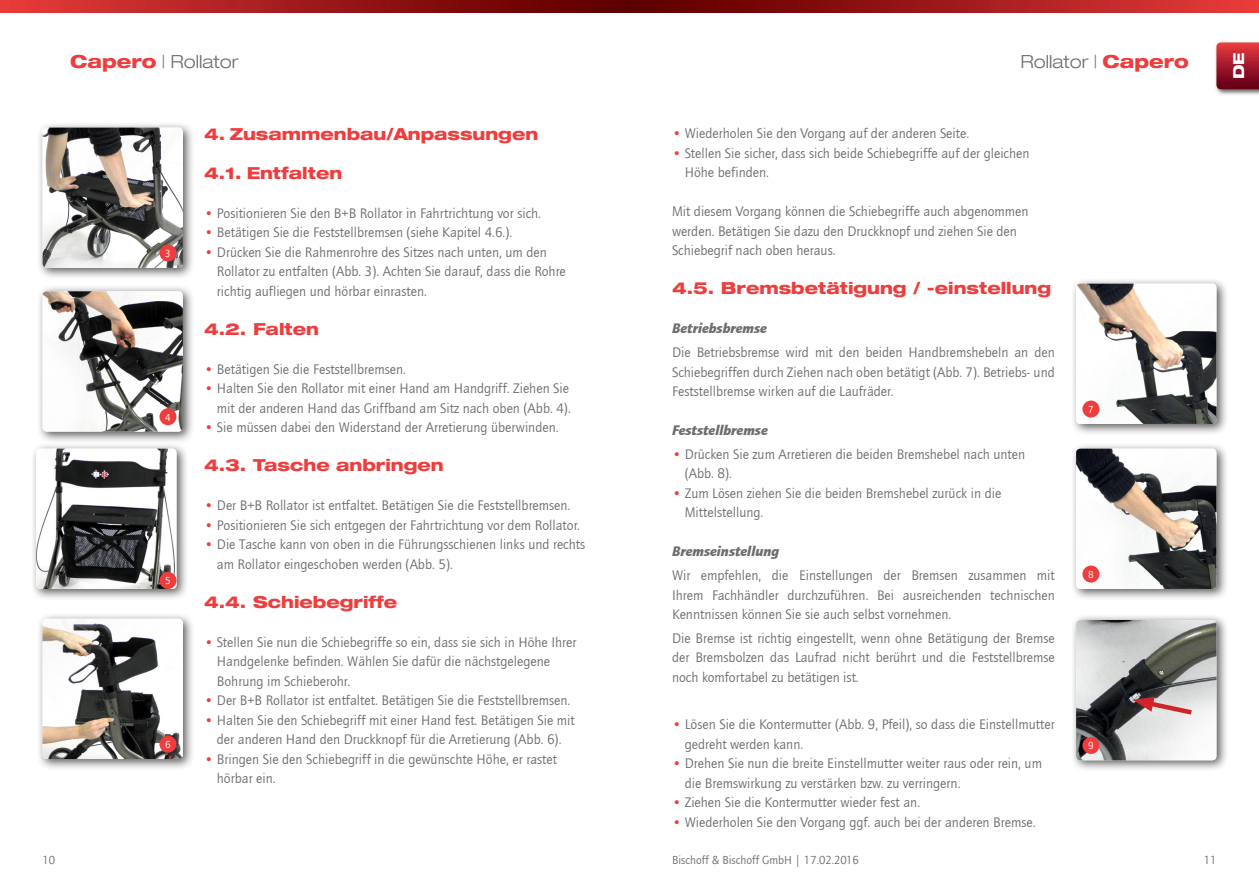
<style>
.page{position:relative;width:1259px;height:893px;background:#fff}
.page>*{position:absolute;margin:0;border:0;box-sizing:border-box;transform-origin:0 0}
.t1{font:300 18px "Helve Neu Lig Ext";color:#6c6d70}
.t2{font:800 16.5px "Helve Neu Hea Ext";color:#ee3d3c}
.t3{font:800 15px "Helve Neu Hea Ext";color:#fff}
.t4{font:14.25px/19.5px "Quay Sans";color:#6c6d70}
.t5{font:italic 900 14.25px "Quay Sans";color:#6c6d70}
.t6{font:12px "Quay Sans";color:#6c6d70}
.t7{font:10.5px "Quay Sans";color:#fff}
.s1{font-family:"Helve Neu Hea Ext";font-weight:800;color:#ee3d3c}
.s2{color:#ee3d3c}
</style>
<div class="page">
<svg style="left:0;top:0;width:629px;height:12px;background:#9e1a1a"></svg>
<svg style="left:629px;top:0;width:630px;height:12px;background:#9e1a1a"></svg>
<div style="left:1213px;top:40px;width:46px;height:56px;background:#231f20;opacity:.75"></div>
<svg style="left:1216px;top:43px;width:43px;height:46px;background:#a31c2c"></svg>
<div style="left:37px;top:121px;width:158px;height:159px;background:#231f20;opacity:.75"></div>
<img style="left:43px;top:128px;width:140px;height:140px">
<div style="left:159px;top:244px;width:17px;height:17px;background:#ee3d3c;border-radius:50%"></div>
<div style="left:37px;top:285px;width:158px;height:158px;background:#231f20;opacity:.75"></div>
<img style="left:43px;top:291px;width:140px;height:141px">
<div style="left:159px;top:408px;width:17px;height:17px;background:#ee3d3c;border-radius:50%"></div>
<div style="left:30px;top:442px;width:159px;height:159px;background:#231f20;opacity:.75"></div>
<img style="left:36px;top:449px;width:140px;height:140px">
<div style="left:159px;top:572px;width:17px;height:17px;background:#ee3d3c;border-radius:50%"></div>
<div style="left:1070px;top:442px;width:158px;height:159px;background:#231f20;opacity:.75"></div>
<img style="left:1076px;top:449px;width:140px;height:140px">
<div style="left:1082px;top:566px;width:17px;height:17px;background:#ee3d3c;border-radius:50%"></div>
<div style="left:37px;top:612px;width:158px;height:159px;background:#231f20;opacity:.75"></div>
<img style="left:43px;top:619px;width:140px;height:140px">
<div style="left:159px;top:736px;width:17px;height:17px;background:#ee3d3c;border-radius:50%"></div>
<div style="left:1070px;top:277px;width:158px;height:159px;background:#231f20;opacity:.75"></div>
<img style="left:1076px;top:284px;width:140px;height:140px">
<div style="left:1082px;top:401px;width:17px;height:17px;background:#ee3d3c;border-radius:50%"></div>
<div style="left:1070px;top:614px;width:158px;height:158px;background:#231f20;opacity:.75"></div>
<img style="left:1076px;top:620px;width:140px;height:140px">
<div style="left:1082px;top:737px;width:17px;height:17px;background:#ee3d3c;border-radius:50%"></div>
<svg style="left:1132px;top:697px;width:64px;height:21px"></svg>
<p class="t1" style="left:70px;top:50px;width:170px"><span class="s1">Capero</span> | Rollator</p>
<p class="t1" style="left:1020px;top:50px;width:170px">Rollator | <span class="s1">Capero</span></p>
<p class="t3" style="left:1229px;top:79px;width:28px;rotate:-90deg">DE</p>
<p class="t7" style="left:165px;top:248px;width:7px">3</p>
<p class="t7" style="left:165px;top:411px;width:7px">4</p>
<p class="t7" style="left:165px;top:575px;width:7px">5</p>
<p class="t7" style="left:165px;top:739px;width:7px">6</p>
<p class="t2" style="left:204px;top:123px;width:336px">4. Zusammenbau/Anpassungen</p>
<p class="t2" style="left:204px;top:162px;width:140px">4.1. Entfalten</p>
<p class="t4" style="left:204px;top:203px;width:338px"><span class="s2">•</span> Positionieren Sie den B+B Rollator in Fahrtrichtung vor sich.</p>
<p class="t4" style="left:204px;top:223px;width:309px"><span class="s2">•</span> Betätigen Sie die Feststellbremsen (siehe Kapitel 4.6.).</p>
<p class="t4" style="left:217px;top:242px;width:350px;text-indent:-13px"><span class="s2">•</span> Drücken Sie die Rahmenrohre des Sitzes nach unten, um den<br>Rollator zu entfalten (Abb. 3). Achten Sie darauf, dass die Rohre richtig aufliegen und hörbar einrasten.</p>
<p class="t2" style="left:204px;top:318px;width:116px">4.2. Falten</p>
<p class="t4" style="left:204px;top:359px;width:203px"><span class="s2">•</span> Betätigen Sie die Feststellbremsen.</p>
<p class="t4" style="left:204px;top:379px;width:368px;text-align:right"><span class="s2">•</span> Halten Sie den Rollator mit einer Hand am Handgriff. Ziehen Sie mit der anderen Hand das Griffband am Sitz nach oben (Abb. 4).</p>
<p class="t4" style="left:204px;top:418px;width:356px"><span class="s2">•</span> Sie müssen dabei den Widerstand der Arretierung überwinden.</p>
<p class="t2" style="left:204px;top:455px;width:241px">4.3. Tasche anbringen</p>
<p class="t4" style="left:204px;top:496px;width:368px"><span class="s2">•</span> Der B+B Rollator ist entfaltet. Betätigen Sie die Feststellbremsen.</p>
<p class="t4" style="left:204px;top:515px;width:377px"><span class="s2">•</span> Positionieren Sie sich entgegen der Fahrtrichtung vor dem Rollator.</p>
<p class="t4" style="left:217px;top:535px;width:370px;text-indent:-13px"><span class="s2">•</span> Die Tasche kann von oben in die Führungsschienen links und rechts am Rollator eingeschoben werden (Abb. 5).</p>
<p class="t2" style="left:204px;top:591px;width:195px">4.4. Schiebegriffe</p>
<p class="t4" style="left:217px;top:632px;width:361px;text-indent:-13px"><span class="s2">•</span> Stellen Sie nun die Schiebegriffe so ein, dass sie sich in Höhe Ihrer<br>Handgelenke befinden. Wählen Sie dafür die nächstgelegene<br>Bohrung im Schieberohr.</p>
<p class="t4" style="left:204px;top:691px;width:368px"><span class="s2">•</span> Der B+B Rollator ist entfaltet. Betätigen Sie die Feststellbremsen.</p>
<p class="t4" style="left:204px;top:710px;width:372px;text-align:center"><span class="s2">•</span> Halten Sie den Schiebegriff mit einer Hand fest. Betätigen Sie mit der anderen Hand den Druckknopf für die Arretierung (Abb. 6).</p>
<p class="t4" style="left:217px;top:749px;width:342px;text-indent:-13px"><span class="s2">•</span> Bringen Sie den Schiebegriff in die gewünschte Höhe, er rastet hörbar ein.</p>
<p class="t4" style="left:672px;top:124px;width:299px"><span class="s2">•</span> Wiederholen Sie den Vorgang auf der anderen Seite.</p>
<p class="t4" style="left:685px;top:143px;width:346px;text-indent:-13px"><span class="s2">•</span> Stellen Sie sicher, dass sich beide Schiebegriffe auf der gleichen<br>Höhe befinden.</p>
<p class="t4" style="left:672px;top:202px;width:358px">Mit diesem Vorgang können die Schiebegriffe auch abgenommen werden. Betätigen Sie dazu den Druckknopf und ziehen Sie den<br>Schiebegrif nach oben heraus.</p>
<p class="t2" style="left:672px;top:278px;width:381px">4.5. Bremsbetätigung / -einstellung</p>
<p class="t5" style="left:672px;top:320px;width:97px">Betriebsbremse</p>
<p class="t4" style="left:672px;top:343px;width:384px;text-align:justify">Die Betriebsbremse wird mit den beiden Handbremshebeln an den Schiebegriffen durch Ziehen nach oben betätigt (Abb. 7). Betriebs- und Feststellbremse wirken auf die Laufräder.</p>
<p class="t5" style="left:672px;top:422px;width:97px">Feststellbremse</p>
<p class="t4" style="left:685px;top:445px;width:342px;text-indent:-13px"><span class="s2">•</span> Drücken Sie zum Arretieren die beiden Bremshebel nach unten (Abb. 8).</p>
<p class="t4" style="left:685px;top:484px;width:318px;text-indent:-13px"><span class="s2">•</span> Zum Lösen ziehen Sie die beiden Bremshebel zurück in die<br>Mittelstellung.</p>
<p class="t5" style="left:672px;top:543px;width:109px">Bremseinstellung</p>
<p class="t4" style="left:672px;top:566px;width:384px;text-align:justify">Wir empfehlen, die Einstellungen der Bremsen zusammen mit Ihrem Fachhändler durchzuführen. Bei ausreichenden technischen Kenntnissen können Sie sie auch selbst vornehmen.</p>
<p class="t4" style="left:672px;top:629px;width:384px;text-align:justify">Die Bremse ist richtig eingestellt, wenn ohne Betätigung der Bremse der Bremsbolzen das Laufrad nicht berührt und die Feststellbremse noch komfortabel zu betätigen ist.</p>
<p class="t4" style="left:685px;top:715px;width:371px;text-indent:-13px"><span class="s2">•</span> Lösen Sie die Kontermutter (Abb. 9, Pfeil), so dass die Einstellmutter gedreht werden kann.</p>
<p class="t4" style="left:685px;top:754px;width:359px;text-indent:-13px"><span class="s2">•</span> Drehen Sie nun die breite Einstellmutter weiter raus oder rein, um die Bremswirkung zu verstärken bzw. zu verringern.</p>
<p class="t4" style="left:672px;top:793px;width:250px"><span class="s2">•</span> Ziehen Sie die Kontermutter wieder fest an.</p>
<p class="t4" style="left:672px;top:812px;width:365px"><span class="s2">•</span> Wiederholen Sie den Vorgang ggf. auch bei der anderen Bremse.</p>
<p class="t7" style="left:1088px;top:404px;width:7px">7</p>
<p class="t7" style="left:1088px;top:569px;width:7px">8</p>
<p class="t7" style="left:1088px;top:740px;width:7px">9</p>
<p class="t6" style="left:672px;top:853px;width:188px">Bischoff &amp; Bischoff GmbH | 17.02.2016</p>
<p class="t6" style="left:43px;top:853px;width:14px">10</p>
<p class="t6" style="left:1203px;top:853px;width:14px">11</p>
</div>
